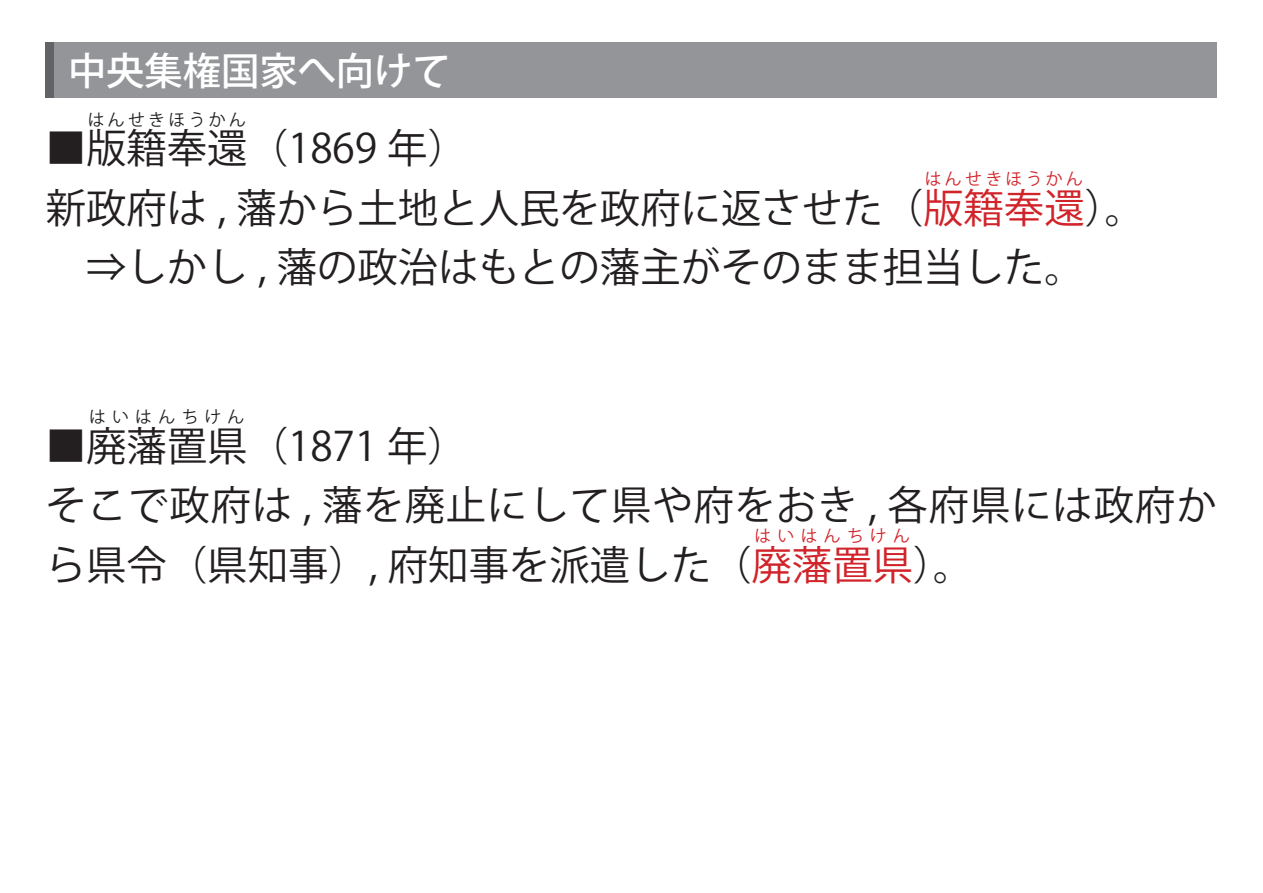
<style>
.page{position:relative;width:1263px;height:893px;background:#fff}
.page>*{position:absolute;margin:0;border:0;box-sizing:border-box;transform-origin:0 0}
.t1{font:40.35px "Koz Go Pr 6 N";color:#231f20}
.t2{font:40.35px/59.6px "Koz Go Pr 6 N";letter-spacing:.02em;color:#231f20}
.t3{font:500 38.25px "Koz Go Pr 6 N";color:#fff}
.t4{font:16.95px "Koz Go Pr 6 N";letter-spacing:.19em;color:#231f20}
.t5{font:16.95px "Koz Go Pr 6 N";letter-spacing:.19em;color:#d1232a}
.t6{font:16.95px "Koz Go Pr 6 N";letter-spacing:.355em;color:#231f20}
.t7{font:16.95px "Koz Go Pr 6 N";letter-spacing:.355em;color:#d1232a}
.s1{color:#d1232a}
</style>
<div class="page">
<div style="left:46px;top:43px;width:1171px;height:55px;background:#939598"></div>
<div style="left:46px;top:43px;width:8px;height:55px;background:#636366"></div>
<p class="t3" style="left:68px;top:49px;width:384px">中央集権国家へ向けて</p>
<p class="t4" style="left:88px;top:110px;width:160px">はんせきほうかん</p>
<p class="t1" style="left:46px;top:126px;width:424px">■版籍奉還（1869 年）</p>
<p class="t5" style="left:925px;top:169px;width:160px">はんせきほうかん</p>
<p class="t1" style="left:46px;top:185px;width:1101px">新政府は , 藩から土地と人民を政府に返させた（<span class="s1">版籍奉還</span>）。</p>
<p class="t1" style="left:46px;top:245px;width:1040px">　⇒しかし , 藩の政治はもとの藩主がそのまま担当した。</p>
<p class="t6" style="left:89px;top:407px;width:157px">はいはんちけん</p>
<p class="t1" style="left:46px;top:423px;width:424px">■廃藩置県（1871 年）</p>
<p class="t2" style="left:46px;top:477px;width:1173px">そこで政府は , 藩を廃止にして県や府をおき , 各府県には政府から県令（県知事）, 府知事を派遣した（<span class="s1">廃藩置県</span>）。</p>
<p class="t7" style="left:754px;top:526px;width:157px">はいはんちけん</p>
</div>
